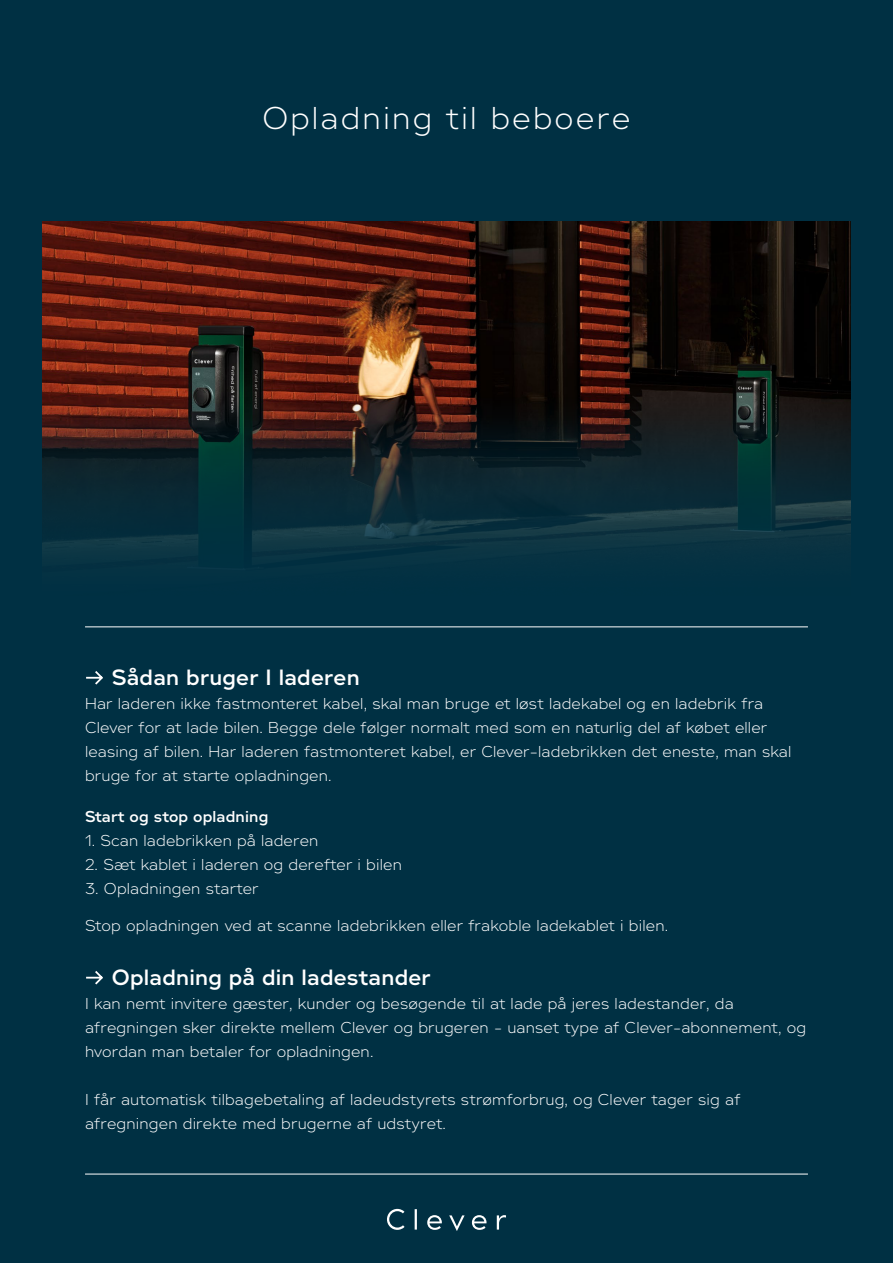
<style>
.page{position:relative;width:893px;height:1263px;background:#003043}
.page>*{position:absolute;margin:0;border:0;box-sizing:border-box;transform-origin:0 0}
.t1{font:200 30px "No 5";letter-spacing:.07em;color:#fff}
.t2{font:600 21px "No 5";letter-spacing:.01em;color:#fff}
.t3{font:200 15px/24px "No 5";letter-spacing:.01em;color:#fff}
.t4{font:600 15px "No 5";letter-spacing:.01em;color:#fff}
</style>
<div class="page">
<hr style="left:85px;top:626px;width:723px;height:1px;background:#fff">
<hr style="left:85px;top:1174px;width:723px;height:1px;background:#fff">
<svg style="left:387px;top:1209px;width:119px;height:22px"></svg>
<svg style="left:86px;top:671px;width:17px;height:14px"></svg>
<svg style="left:86px;top:971px;width:17px;height:14px"></svg>
<img style="left:43px;top:221px;width:807px;height:338px">
<h1 class="t1" style="left:262px;top:94px;width:369px">Opladning til beboere</h1>
<h2 class="t2" style="left:112px;top:661px;width:249px">Sådan bruger I laderen</h2>
<p class="t3" style="left:85px;top:691px;width:708px">Har laderen ikke fastmonteret kabel, skal man bruge et løst ladekabel og en ladebrik fra Clever for at lade bilen. Begge dele følger normalt med som en naturlig del af købet eller leasing af bilen. Har laderen fastmonteret kabel, er Clever-ladebrikken det eneste, man skal bruge for at starte opladningen.</p>
<p class="t4" style="left:85px;top:804px;width:185px">Start og stop opladning</p>
<p class="t3" style="left:85px;top:828px;width:235px">1. Scan ladebrikken på laderen</p>
<p class="t3" style="left:85px;top:852px;width:318px">2. Sæt kablet i laderen og derefter i bilen</p>
<p class="t3" style="left:85px;top:876px;width:175px">3. Opladningen starter</p>
<p class="t3" style="left:85px;top:913px;width:585px">Stop opladningen ved at scanne ladebrikken eller frakoble ladekablet i bilen.</p>
<h2 class="t2" style="left:112px;top:961px;width:320px">Opladning på din ladestander</h2>
<p class="t3" style="left:85px;top:991px;width:722px">I kan nemt invitere gæster, kunder og besøgende til at lade på jeres ladestander, da afregningen sker direkte mellem Clever og brugeren - uanset type af Clever-abonnement, og hvordan man betaler for opladningen.</p>
<p class="t3" style="left:85px;top:1087px;width:657px">I får automatisk tilbagebetaling af ladeudstyrets strømforbrug, og Clever tager sig af afregningen direkte med brugerne af udstyret.</p>
</div>
